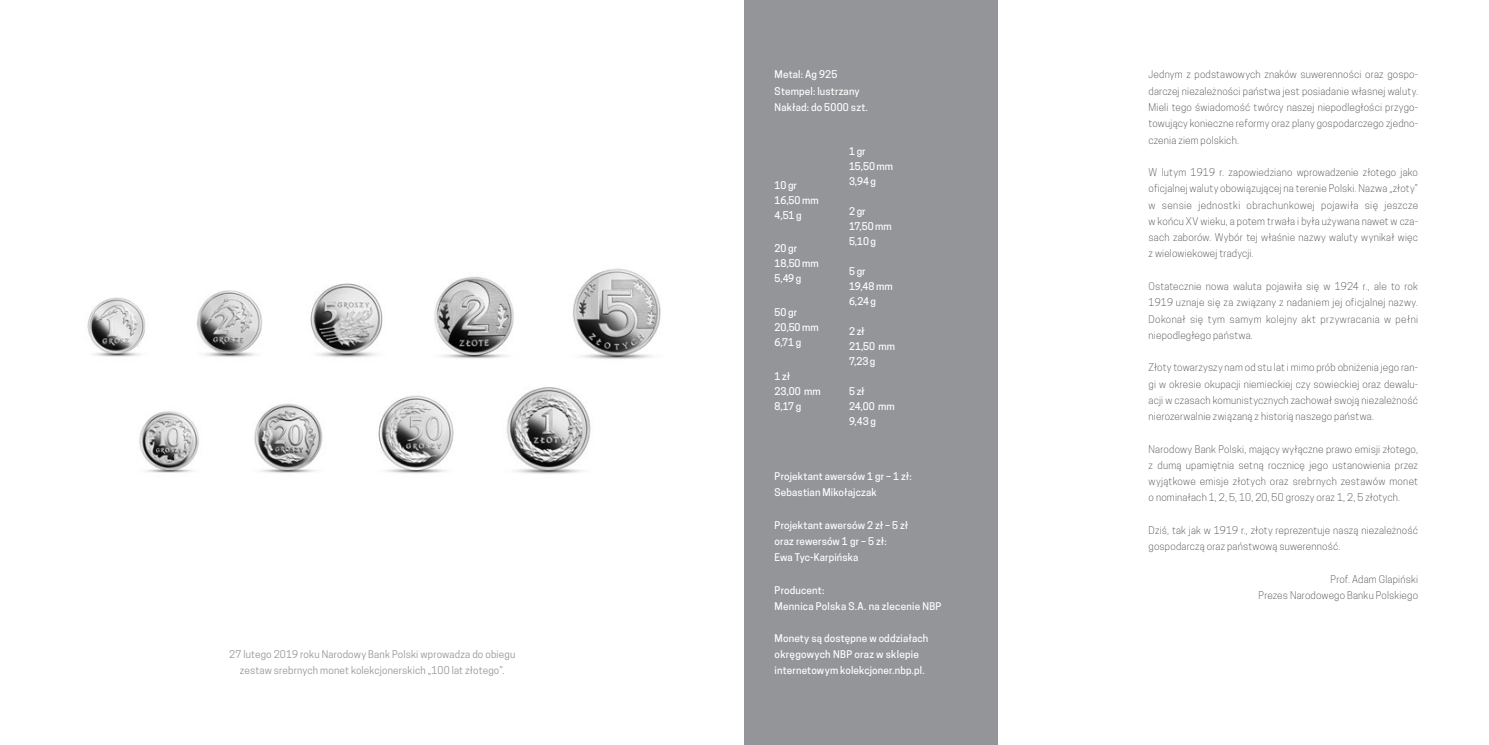
<style>
.page{position:relative;width:1489px;height:745px;background:#fff}
.page>*{position:absolute;margin:0;border:0;box-sizing:border-box;transform-origin:0 0}
.t1{font:300 10px/16.2px "Cooper Hewitt";letter-spacing:.02em;color:#3e3e3f;text-align:justify}
.t2{font:500 10px/15px "Cooper Hewitt";letter-spacing:.015em;color:#fff}
.t3{font:10px/16.2px "Cooper Hewitt";letter-spacing:.015em;color:#939598;text-align:center}
.t4{font:500 10px/15px "Cooper Hewitt";letter-spacing:-.005em;color:#fff}
.t5{font:500 10px/15px "Cooper Hewitt";letter-spacing:-.01em;color:#fff}
</style>
<div class="page">
<div style="left:744px;top:0;width:254px;height:744px;background:#939598"></div>
<img style="left:87px;top:297px;width:59px;height:60px">
<img style="left:506px;top:387px;width:85px;height:87px">
<img style="left:139px;top:411px;width:60px;height:62px">
<img style="left:196px;top:290px;width:67px;height:67px">
<img style="left:434px;top:276px;width:80px;height:83px">
<img style="left:254px;top:403px;width:69px;height:70px">
<img style="left:310px;top:283px;width:73px;height:75px">
<img style="left:572px;top:268px;width:89px;height:91px">
<img style="left:378px;top:395px;width:76px;height:79px">
<p class="t3" style="left:229px;top:645px;width:287px">27 lutego 2019 roku Narodowy Bank Polski wprowadza do obiegu zestaw srebrnych monet kolekcjonerskich „100 lat złotego”.</p>
<p class="t2" style="left:774px;top:67px;width:95px;line-height:16.2px">Metal: Ag 925<br>Stempel: lustrzany<br>Nakład: do 5000 szt.</p>
<p class="t5" style="left:774px;top:177px;width:45px">10 gr<br>16,50 mm<br>4,51 g</p>
<p class="t4" style="left:774px;top:241px;width:46px">20 gr<br>18,50 mm<br>5,49 g</p>
<p class="t4" style="left:774px;top:305px;width:46px">50 gr<br>20,50 mm<br>6,71 g</p>
<p class="t2" style="left:774px;top:368px;width:47px">1 zł<br>23,00 mm<br>8,17 g</p>
<p class="t2" style="left:849px;top:143px;width:46px">1 gr<br>15,50 mm<br>3,94 g</p>
<p class="t2" style="left:849px;top:203px;width:44px">2 gr<br>17,50 mm<br>5,10 g</p>
<p class="t2" style="left:849px;top:263px;width:45px">5 gr<br>19,48 mm<br>6,24 g</p>
<p class="t2" style="left:849px;top:323px;width:47px">2 zł<br>21,50 mm<br>7,23 g</p>
<p class="t2" style="left:849px;top:383px;width:47px">5 zł<br>24,00 mm<br>9,43 g</p>
<p class="t2" style="left:774px;top:468px;width:139px;line-height:16.2px">Projektant awersów 1 gr – 1 zł:<br>Sebastian Mikołajczak</p>
<p class="t2" style="left:774px;top:516px;width:135px;line-height:16.2px">Projektant awersów 2 zł – 5 zł oraz rewersów 1 gr – 5 zł:<br>Ewa Tyc-Karpińska</p>
<p class="t2" style="left:774px;top:581px;width:168px;line-height:16.2px">Producent:<br>Mennica Polska S.A. na zlecenie NBP</p>
<p class="t2" style="left:774px;top:629px;width:155px;line-height:16.2px">Monety są dostępne w oddziałach okręgowych NBP oraz w sklepie internetowym kolekcjoner.nbp.pl.</p>
<p class="t1" style="left:1148px;top:66px;width:271px">Jednym z podstawowych znaków suwerenności oraz gospo&shy;darczej niezależności państwa jest posiadanie własnej waluty.<br>Mieli tego świadomość twórcy naszej niepodległości przygo&shy;towujący konieczne reformy oraz plany gospodarczego zjedno&shy;czenia ziem polskich.</p>
<p class="t1" style="left:1148px;top:164px;width:271px">W lutym 1919 r. zapowiedziano wprowadzenie złotego jako oficjalnej waluty obowiązującej na terenie Polski. Nazwa „złoty” w sensie jednostki obrachunkowej pojawiła się jeszcze w końcu XV wieku, a potem trwała i była używana nawet w cza&shy;sach zaborów. Wybór tej właśnie nazwy waluty wynikał więc z wielowiekowej tradycji.</p>
<p class="t1" style="left:1148px;top:278px;width:271px">Ostatecznie nowa waluta pojawiła się w 1924 r., ale to rok 1919 uznaje się za związany z nadaniem jej oficjalnej nazwy.<br>Dokonał się tym samym kolejny akt przywracania w pełni niepodległego państwa.</p>
<p class="t1" style="left:1148px;top:359px;width:271px">Złoty towarzyszy nam od stu lat i mimo prób obniżenia jego ran&shy;gi w okresie okupacji niemieckiej czy sowieckiej oraz dewalu&shy;acji w czasach komunistycznych zachował swoją niezależność nierozerwalnie związaną z historią naszego państwa.</p>
<p class="t1" style="left:1148px;top:440px;width:271px">Narodowy Bank Polski, mający wyłączne prawo emisji złotego, z dumą upamiętnia setną rocznicę jego ustanowienia przez wyjątkowe emisje złotych oraz srebrnych zestawów monet o nominałach 1, 2, 5, 10, 20, 50 groszy oraz 1, 2, 5 złotych.</p>
<p class="t1" style="left:1148px;top:521px;width:271px">Dziś, tak jak w 1919 r., złoty reprezentuje naszą niezależność gospodarczą oraz państwową suwerenność.</p>
<p class="t1" style="left:1258px;top:570px;width:161px;text-align:right">Prof. Adam Glapiński<br>Prezes Narodowego Banku Polskiego</p>
</div>
